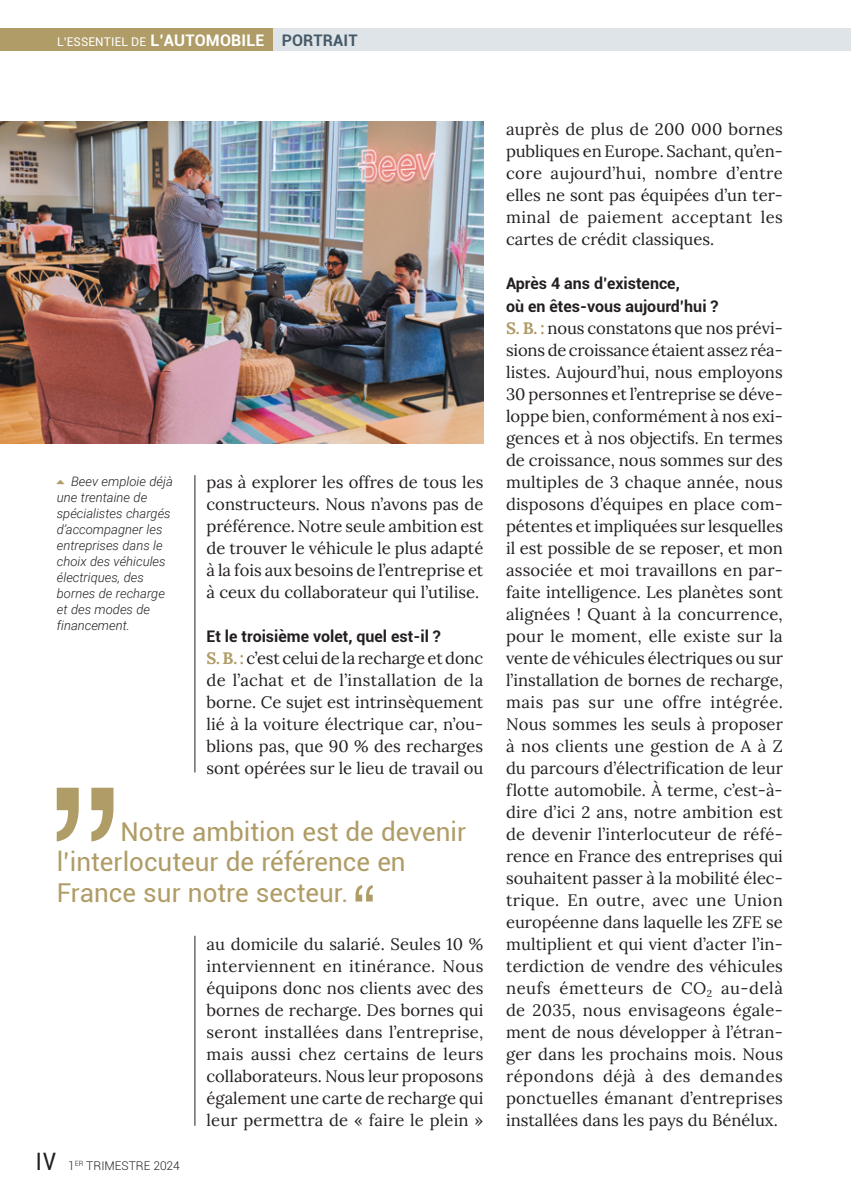
<style>
.page{position:relative;width:851px;height:1191px;background:#fff}
.page>*{position:absolute;margin:0;border:0;box-sizing:border-box;transform-origin:0 0}
.t1{font:26px/30px "Roboto";color:#af9c66}
.t2{font:24px "Roboto Condensed";color:#231f20}
.t3{font:16.6px/22px "Lora";color:#231f20;text-align:justify}
.t4{font:700 16px/22px "Roboto";color:#231f20}
.t5{font:italic 300 13px/16px "Roboto";color:#231f20}
.t6{font:12px "Roboto";letter-spacing:.01em;color:#fff}
.t7{font:300 12px "Roboto";color:#231f20}
.s1{font-weight:700;font-size:16px}
.s2{font-weight:700;font-size:16px;color:#465b67}
.s3{color:#af9c66}
.s4{font-weight:700;color:#af9c66}
</style>
<div class="page">
<svg style="left:850px;top:28px;width:1px;height:23px"></svg>
<img style="left:0;top:122px;width:483px;height:321px">
<hr style="left:194px;top:475px;width:1px;height:297px;background:#231f20">
<hr style="left:194px;top:935px;width:1px;height:190px;background:#231f20">
<svg style="left:57px;top:787px;width:56px;height:54px"></svg>
<svg style="left:355px;top:885px;width:17px;height:16px"></svg>
<div style="left:0;top:28px;width:273px;height:23px;background:#af9c66"></div>
<div style="left:273px;top:28px;width:577px;height:23px;background:#dfe4e8"></div>
<p class="t6" style="left:57px;top:33px;width:302px">L’ESSENTIEL DE <span class="s1">L’AUTOMOBILE</span> <span class="s2">PORTRAIT</span></p>
<p class="t5" style="left:57px;top:473px;width:117px"><span class="s3">➢</span> Beev emploie déjà une trentaine de spécialistes chargés d’accompagner les entreprises dans le choix des véhicules électriques, des bornes de recharge et des modes de financement.</p>
<p class="t3" style="left:206px;top:469px;width:278px">pas à explorer les offres de tous les constructeurs. Nous n’avons pas de préférence. Notre seule ambition est de trouver le véhicule le plus adapté à la fois aux besoins de l’entreprise et à ceux du collaborateur qui l’utilise.</p>
<p class="t4" style="left:206px;top:624px;width:236px">Et le troisième volet, quel est-il ?</p>
<p class="t3" style="left:206px;top:645px;width:278px"><span class="s4">S. B. :</span> c’est celui de la recharge et donc de l’achat et de l’installation de la borne. Ce sujet est intrinsèquement lié à la voiture électrique car, n’ou&shy;blions pas, que 90 % des recharges sont opérées sur le lieu de travail ou</p>
<h1 class="t1" style="left:57px;top:816px;width:411px;text-indent:64px">Notre ambition est de devenir l’interlocuteur de référence en<br>France sur notre secteur.</h1>
<h2 class="t2" style="left:36px;top:1144px;width:22px">IV</h2>
<p class="t7" style="left:68px;top:1157px;width:113px">1<sup>ER</sup> TRIMESTRE 2024</p>
<p class="t3" style="left:206px;top:931px;width:278px">au domicile du salarié. Seules 10 % interviennent en itinérance. Nous équipons donc nos clients avec des bornes de recharge. Des bornes qui seront installées dans l’entreprise, mais aussi chez certains de leurs collaborateurs. Nous leur proposons également une carte de recharge qui leur permettra de « faire le plein »</p>
<p class="t3" style="left:506px;top:117px;width:278px">auprès de plus de 200 000 bornes publiques en Europe. Sachant, qu’en&shy;core aujourd’hui, nombre d’entre elles ne sont pas équipées d’un ter&shy;minal de paiement acceptant les cartes de crédit classiques.</p>
<p class="t4" style="left:506px;top:272px;width:214px">Après 4 ans d’existence,<br>où en êtes-vous aujourd’hui ?</p>
<p class="t3" style="left:506px;top:315px;width:278px"><span class="s4">S. B. :</span> nous constatons que nos prévi&shy;sions de croissance étaient assez réa&shy;listes. Aujourd’hui, nous employons 30 personnes et l’entreprise se déve&shy;loppe bien, conformément à nos exi&shy;gences et à nos objectifs. En termes de croissance, nous sommes sur des multiples de 3 chaque année, nous disposons d’équipes en place com&shy;pétentes et impliquées sur lesquelles il est possible de se reposer, et mon associée et moi travaillons en par&shy;faite intelligence. Les planètes sont alignées ! Quant à la concurrence, pour le moment, elle existe sur la vente de véhicules électriques ou sur l’installation de bornes de recharge, mais pas sur une offre intégrée.<br>Nous sommes les seuls à proposer à nos clients une gestion de A à Z du parcours d’électrification de leur flotte automobile. À terme, c’est-à&shy;dire d’ici 2 ans, notre ambition est de devenir l’interlocuteur de réfé&shy;rence en France des entreprises qui souhaitent passer à la mobilité élec&shy;trique. En outre, avec une Union européenne dans laquelle les ZFE se multiplient et qui vient d’acter l’in&shy;terdiction de vendre des véhicules neufs émetteurs de CO<sub>2</sub> au-delà de 2035, nous envisageons égale&shy;ment de nous développer à l’étran&shy;ger dans les prochains mois. Nous répondons déjà à des demandes ponctuelles émanant d’entreprises installées dans les pays du Bénélux.</p>
</div>
